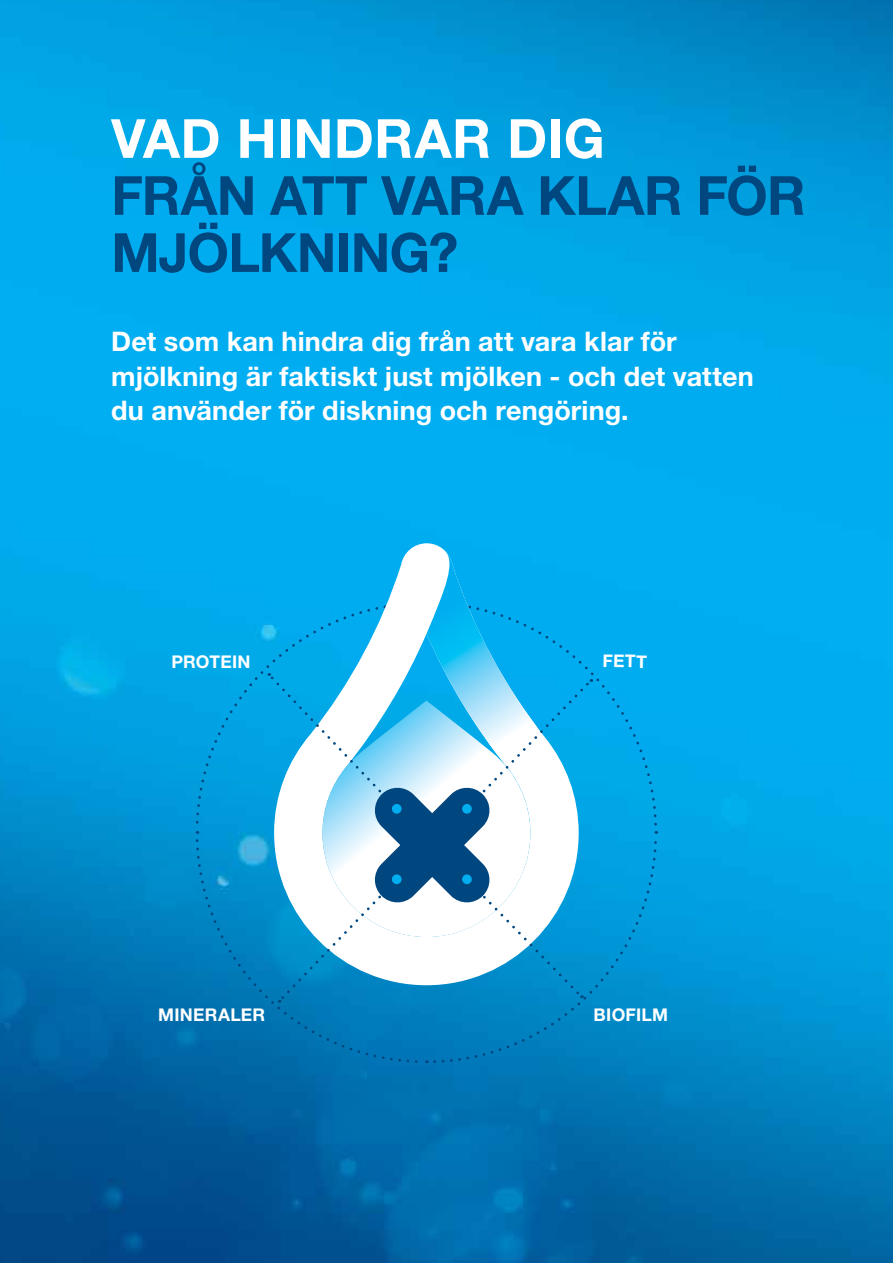
<style>
.page{position:relative;width:893px;height:1263px;background:#fff}
.page>*{position:absolute;margin:0;border:0;box-sizing:border-box;transform-origin:0 0}
.t1{font:700 54px/57px "Helvetica Neue LT Std";letter-spacing:-.015em;color:#00467f}
.t2{font:700 54px "Helvetica Neue LT Std";letter-spacing:.01em;color:#fff}
.t3{font:700 27px/34.5px "Helvetica Neue LT Std";letter-spacing:.005em;color:#fff}
.t4{font:700 17.55px "Helvetica Neue LT Std";letter-spacing:.015em;color:#fff}
</style>
<div class="page">
<img style="left:0;top:0;width:893px;height:1263px">
<svg style="left:432px;top:834px;width:226px;height:230px;background:#008bcb"></svg>
<svg style="left:592px;top:600px;width:66px;height:227px;background:#00a9eb"></svg>
<svg style="left:194px;top:600px;width:74px;height:231px;background:#00a2e3"></svg>
<svg style="left:194px;top:838px;width:231px;height:226px;background:#027cba"></svg>
<svg style="left:268px;top:551px;width:324px;height:452px"></svg>
<div style="left:392px;top:874px;width:10px;height:10px;background:#00aeef;border-radius:50%"></div>
<h1 class="t2" style="left:111px;top:105px;width:495px">VAD HINDRAR DIG</h1>
<h1 class="t1" style="left:111px;top:166px;width:696px">FRÅN ATT VARA KLAR FÖR<br>MJÖLKNING?</h1>
<p class="t3" style="left:111px;top:324px;width:644px">Det som kan hindra dig från att vara klar för mjölkning är faktiskt just mjölken - och det vatten du använder för diskning och rengöring.</p>
<p class="t4" style="left:171px;top:650px;width:81px">PROTEIN</p>
<p class="t4" style="left:603px;top:650px;width:46px;rotate:1deg">FETT</p>
<p class="t4" style="left:158px;top:1004px;width:109px">MINERALER</p>
<p class="t4" style="left:594px;top:1004px;width:76px">BIOFILM</p>
</div>
